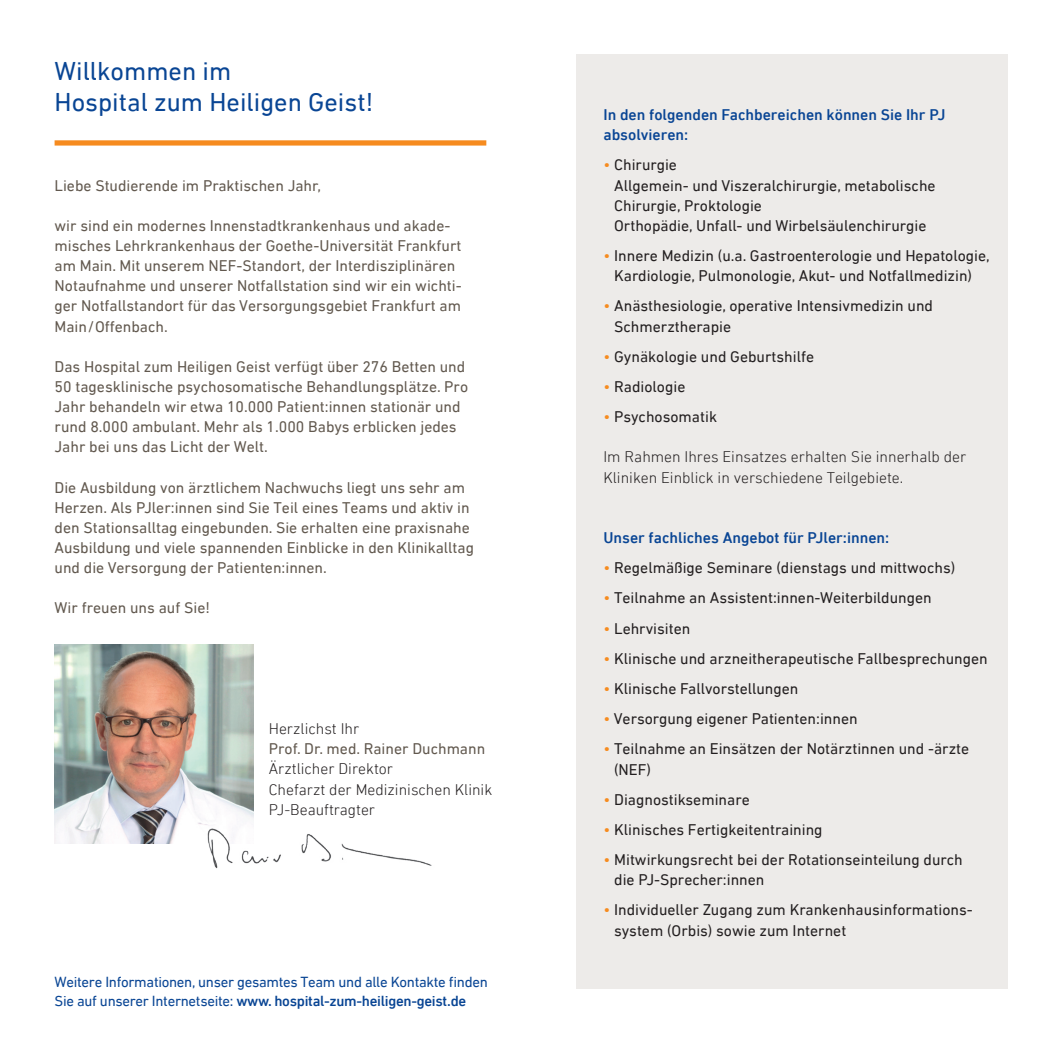
<style>
.page{position:relative;width:1062px;height:1062px;background:#fff}
.page>*{position:absolute;margin:0;border:0;box-sizing:border-box;transform-origin:0 0}
.t1{font:26.25px/31.5px "DIN Next LT Pro";color:#094594}
.t2{font:15.75px/20.1px "DIN Next LT Pro";color:#62594f}
.t3{font:15.75px/20.1px "DIN Next LT Pro";color:#231f20}
.t4{font:300 15.75px/20.1px "DIN Next LT Pro";color:#231f20}
.t5{font:500 15.75px/20.1px "DIN Next LT Pro";color:#094594}
.t6{font:14.88px/19.2px "DIN Next LT Pro";letter-spacing:-.02em;color:#094594}
.s1{font-weight:500}
.s2{color:#f68b1f}
</style>
<div class="page">
<div style="left:55px;top:140px;width:431px;height:6px;background:#f68b1f"></div>
<img style="left:55px;top:645px;width:198px;height:198px">
<img style="left:206px;top:825px;width:226px;height:44px">
<div style="left:575px;top:55px;width:432px;height:933px;background:#edebe9"></div>
<h1 class="t1" style="left:55px;top:55px;width:320px">Willkommen im<br>Hospital zum Heiligen Geist!</h1>
<p class="t2" style="left:55px;top:175px;width:268px">Liebe Studierende im Praktischen Jahr,</p>
<p class="t2" style="left:55px;top:215px;width:409px">wir sind ein modernes Innenstadtkrankenhaus und akade&shy;misches Lehrkrankenhaus der Goethe-Universität Frankfurt am Main. Mit unserem NEF-Standort, der Interdisziplinären Notaufnahme und unserer Notfallstation sind wir ein wichti&shy;ger Notfallstandort für das Versorgungsgebiet Frankfurt am Main / Offenbach.</p>
<p class="t2" style="left:55px;top:356px;width:415px">Das Hospital zum Heiligen Geist verfügt über 276 Betten und 50 tagesklinische psychosomatische Behandlungsplätze. Pro Jahr behandeln wir etwa 10.000 Patient:innen stationär und rund 8.000 ambulant. Mehr als 1.000 Babys erblicken jedes Jahr bei uns das Licht der Welt.</p>
<p class="t2" style="left:55px;top:477px;width:421px">Die Ausbildung von ärztlichem Nachwuchs liegt uns sehr am Herzen. Als PJler:innen sind Sie Teil eines Teams und aktiv in den Stationsalltag eingebunden. Sie erhalten eine praxisnahe Ausbildung und viele spannenden Einblicke in den Klinikalltag und die Versorgung der Patienten:innen.</p>
<p class="t2" style="left:55px;top:598px;width:157px">Wir freuen uns auf Sie!</p>
<p class="t4" style="left:269px;top:718px;width:92px">Herzlichst Ihr</p>
<p class="t2" style="left:269px;top:738px;width:218px">Prof. Dr. med. Rainer Duchmann</p>
<p class="t4" style="left:269px;top:759px;width:225px">Ärztlicher Direktor<br>Chefarzt der Medizinischen Klinik<br>PJ-Beauftragter</p>
<p class="t6" style="left:55px;top:972px;width:435px">Weitere Informationen, unser gesamtes Team und alle Kontakte finden<br>Sie auf unserer Internetseite: <span class="s1">www. hospital-zum-heiligen-geist.de</span></p>
<p class="t5" style="left:603px;top:105px;width:343px">In den folgenden Fachbereichen können Sie Ihr PJ absolvieren:</p>
<p class="t3" style="left:614px;top:155px;width:323px;text-indent:-11px"><span class="s2">•</span> Chirurgie<br>Allgemein- und Viszeralchirurgie, metabolische Chirurgie, Proktologie<br>Orthopädie, Unfall- und Wirbelsäulenchirurgie</p>
<p class="t3" style="left:603px;top:245px;width:388px;text-align:center"><span class="s2">•</span> Innere Medizin (u.a. Gastroenterologie und Hepatologie,<br>Kardiologie, Pulmonologie, Akut- und Notfallmedizin)</p>
<p class="t3" style="left:614px;top:296px;width:320px;text-indent:-11px"><span class="s2">•</span> Anästhesiologie, operative Intensivmedizin und<br>Schmerztherapie</p>
<p class="t3" style="left:603px;top:346px;width:212px"><span class="s2">•</span> Gynäkologie und Geburtshilfe</p>
<p class="t3" style="left:603px;top:376px;width:83px"><span class="s2">•</span> Radiologie</p>
<p class="t3" style="left:603px;top:406px;width:115px"><span class="s2">•</span> Psychosomatik</p>
<p class="t4" style="left:603px;top:447px;width:364px">Im Rahmen Ihres Einsatzes erhalten Sie innerhalb der<br>Kliniken Einblick in verschiedene Teilgebiete.</p>
<p class="t5" style="left:603px;top:527px;width:287px">Unser fachliches Angebot für PJler:innen:</p>
<p class="t3" style="left:603px;top:557px;width:353px"><span class="s2">•</span> Regelmäßige Seminare (dienstags und mittwochs)</p>
<p class="t3" style="left:603px;top:588px;width:330px"><span class="s2">•</span> Teilnahme an Assistent:innen-Weiterbildungen</p>
<p class="t3" style="left:603px;top:618px;width:88px"><span class="s2">•</span> Lehrvisiten</p>
<p class="t3" style="left:603px;top:648px;width:386px"><span class="s2">•</span> Klinische und arzneitherapeutische Fallbesprechungen</p>
<p class="t3" style="left:603px;top:678px;width:196px"><span class="s2">•</span> Klinische Fallvorstellungen</p>
<p class="t3" style="left:603px;top:708px;width:256px"><span class="s2">•</span> Versorgung eigener Patienten:innen</p>
<p class="t3" style="left:614px;top:738px;width:357px;text-indent:-11px"><span class="s2">•</span> Teilnahme an Einsätzen der Notärztinnen und -ärzte (NEF)</p>
<p class="t3" style="left:603px;top:789px;width:148px"><span class="s2">•</span> Diagnostikseminare</p>
<p class="t3" style="left:603px;top:819px;width:221px"><span class="s2">•</span> Klinisches Fertigkeitentraining</p>
<p class="t3" style="left:614px;top:849px;width:350px;text-indent:-11px"><span class="s2">•</span> Mitwirkungsrecht bei der Rotationseinteilung durch die PJ-Sprecher:innen</p>
<p class="t3" style="left:614px;top:899px;width:360px;text-indent:-11px"><span class="s2">•</span> Individueller Zugang zum Krankenhausinformations&shy;system (Orbis) sowie zum Internet</p>
</div>
